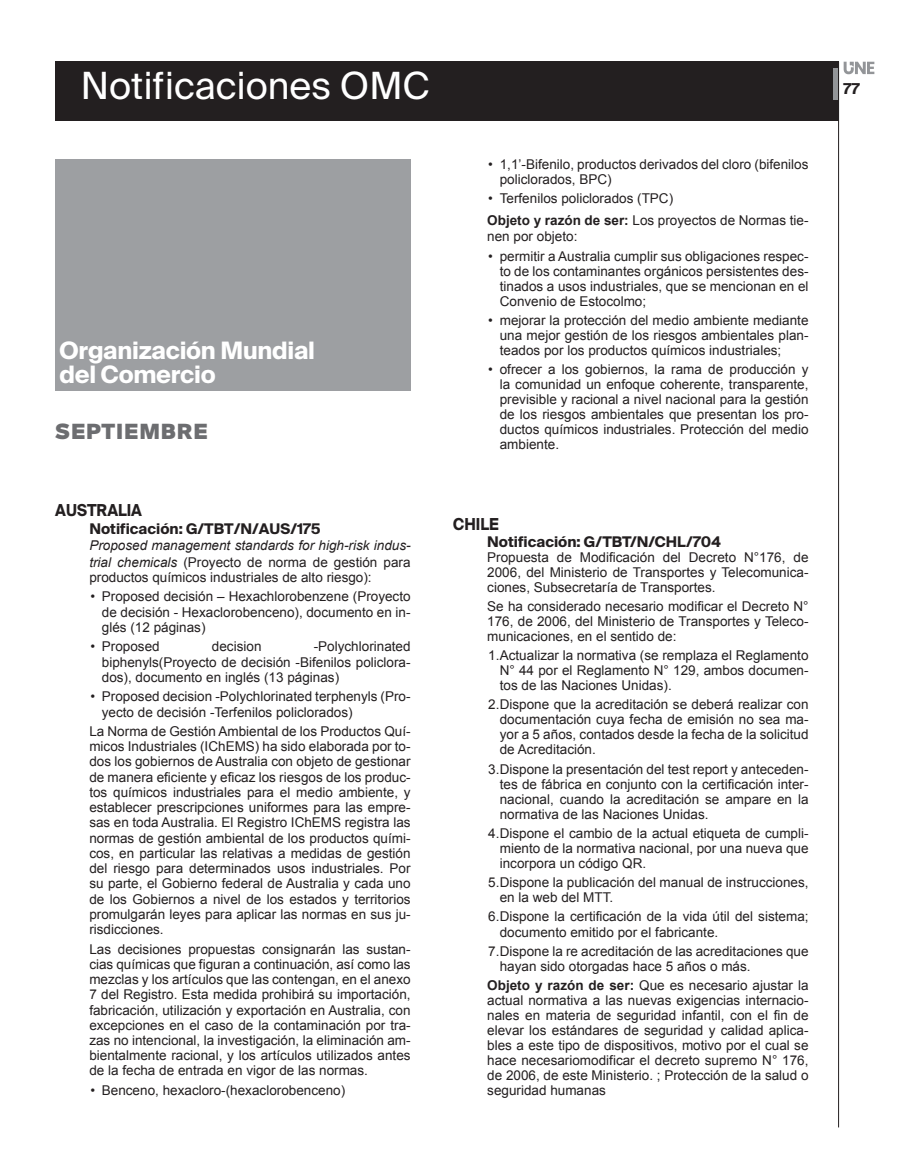
<style>
.page{position:relative;width:915px;height:1170px;background:#fff}
.page>*{position:absolute;margin:0;border:0;box-sizing:border-box;transform-origin:0 0}
.t1{font:37.5px "Suisse Intl";color:#fff}
.t2{font:700 24px/24px "Suisse Intl";letter-spacing:-.01em;color:#fff}
.t3{font:900 21px "Suisse Intl";letter-spacing:.04em;color:#6c6d70}
.t4{font:700 16.5px "Suisse Intl";color:#231f20;scale:.9 1}
.t5{font:700 15px "Suisse Intl";color:#231f20}
.t6{font:700 14.7px "Suisse Intl";color:#231f20}
.t7{font:13.5px/15px "Arial";color:#231f20;text-align:justify}
.t8{font:italic 13.5px/17.1px "Arial";color:#231f20}
.s1{font-style:normal}
.s2{font-weight:700}
</style>
<div class="page">
<div style="left:55px;top:62px;width:783px;height:59px;background:#231f20"></div>
<div style="left:833px;top:68px;width:5px;height:31px;background:#939598"></div>
<hr style="left:838px;top:62px;width:1px;height:1065px;background:#231f20">
<svg style="left:843px;top:62px;width:31px;height:12px"></svg>
<div style="left:55px;top:159px;width:355px;height:232px;background:#9d9fa2"></div>
<h1 class="t1" style="left:81px;top:64px;width:350px">Notificaciones OMC</h1>
<p class="t5" style="left:843px;top:80px;width:18px">77</p>
<h2 class="t2" style="left:60px;top:338px;width:257px">Organización Mundial del Comercio</h2>
<h3 class="t3" style="left:55px;top:419px;width:154px">SEPTIEMBRE</h3>
<p class="t4" style="left:55px;top:500px;width:98px">AUSTRALIA</p>
<p class="t6" style="left:89px;top:520px;width:233px">Notificación: G/TBT/N/AUS/175</p>
<p class="t8" style="left:89px;top:536px;width:323px">Proposed management standards for high-risk indus&shy;trial chemicals <span class="s1">(Proyecto de norma de gestión para</span></p>
<p class="t7" style="left:89px;top:569px;width:284px">productos químicos industriales de alto riesgo):</p>
<p class="t7" style="left:102px;top:589px;width:310px;text-indent:-12px">• Proposed decisión – Hexachlorobenzene (Proyecto de decisión - Hexaclorobenceno), documento en in&shy;glés (12 páginas)</p>
<p class="t7" style="left:90px;top:639px;width:71px">• Proposed</p>
<p class="t7" style="left:212px;top:639px;width:51px">decision</p>
<p class="t7" style="left:102px;top:639px;width:310px;text-indent:212px">-Polychlorinated biphenyls(Proyecto de decisión -Bifenilos policlora&shy;dos), documento en inglés (13 páginas)</p>
<p class="t7" style="left:102px;top:689px;width:310px;text-indent:-12px">• Proposed decision -Polychlorinated terphenyls (Pro&shy;yecto de decisión -Terfenilos policlorados)</p>
<p class="t7" style="left:89px;top:723px;width:323px">La Norma de Gestión Ambiental de los Productos Quí&shy;micos Industriales (IChEMS) ha sido elaborada por to&shy;dos los gobiernos de Australia con objeto de gestionar de manera eficiente y eficaz los riesgos de los produc&shy;tos químicos industriales para el medio ambiente, y establecer prescripciones uniformes para las empre&shy;sas en toda Australia. El Registro IChEMS registra las normas de gestión ambiental de los productos quími&shy;cos, en particular las relativas a medidas de gestión del riesgo para determinados usos industriales. Por su parte, el Gobierno federal de Australia y cada uno de los Gobiernos a nivel de los estados y territorios promulgarán leyes para aplicar las normas en sus ju&shy;risdicciones.</p>
<p class="t7" style="left:89px;top:941px;width:323px">Las decisiones propuestas consignarán las sustan&shy;cias químicas que figuran a continuación, así como las mezclas y los artículos que las contengan, en el anexo 7 del Registro. Esta medida prohibirá su importación, fabricación, utilización y exportación en Australia, con excepciones en el caso de la contaminación por tra&shy;zas no intencional, la investigación, la eliminación am&shy;bientalmente racional, y los artículos utilizados antes de la fecha de entrada en vigor de las normas.</p>
<p class="t7" style="left:90px;top:1082px;width:256px">• Benceno, hexacloro-(hexaclorobenceno)</p>
<p class="t7" style="left:499px;top:157px;width:310px;text-indent:-12px">• 1,1’-Bifenilo, productos derivados del cloro (bifenilos policlorados, BPC)</p>
<p class="t7" style="left:487px;top:188px;width:322px;line-height:21px">• Terfenilos policlorados (TPC)<br><span class="s2">Objeto y razón de ser:</span> Los proyectos de Normas tie-</p>
<p class="t7" style="left:487px;top:229px;width:92px">nen por objeto:</p>
<p class="t7" style="left:499px;top:248px;width:310px;text-indent:-12px">• permitir a Australia cumplir sus obligaciones respec&shy;to de los contaminantes orgánicos persistentes des&shy;tinados a usos industriales, que se mencionan en el Convenio de Estocolmo;</p>
<p class="t7" style="left:499px;top:313px;width:310px;text-indent:-12px">• mejorar la protección del medio ambiente mediante una mejor gestión de los riesgos ambientales plan&shy;teados por los productos químicos industriales;</p>
<p class="t7" style="left:499px;top:362px;width:310px;text-indent:-12px">• ofrecer a los gobiernos, la rama de producción y la comunidad un enfoque coherente, transparente, previsible y racional a nivel nacional para la gestión de los riesgos ambientales que presentan los pro&shy;ductos químicos industriales. Protección del medio ambiente.</p>
<p class="t4" style="left:453px;top:514px;width:52px">CHILE</p>
<p class="t6" style="left:487px;top:533px;width:235px">Notificación: G/TBT/N/CHL/704</p>
<p class="t7" style="left:487px;top:549px;width:323px">Propuesta de Modificación del Decreto N°176, de 2006, del Ministerio de Transportes y Telecomunica&shy;ciones, Subsecretaría de Transportes.</p>
<p class="t7" style="left:487px;top:598px;width:323px">Se ha considerado necesario modificar el Decreto N° 176, de 2006, del Ministerio de Transportes y Teleco&shy;municaciones, en el sentido de:</p>
<p class="t7" style="left:499px;top:648px;width:310px;text-indent:-12px">1.Actualizar la normativa (se remplaza el Reglamento N° 44 por el Reglamento N° 129, ambos documen&shy;tos de las Naciones Unidas).</p>
<p class="t7" style="left:499px;top:697px;width:310px;text-indent:-12px">2.Dispone que la acreditación se deberá realizar con documentación cuya fecha de emisión no sea ma&shy;yor a 5 años, contados desde la fecha de la solicitud de Acreditación.</p>
<p class="t7" style="left:499px;top:761px;width:310px;text-indent:-12px">3.Dispone la presentación del test report y anteceden&shy;tes de fábrica en conjunto con la certificación inter&shy;nacional, cuando la acreditación se ampare en la normativa de las Naciones Unidas.</p>
<p class="t7" style="left:499px;top:825px;width:310px;text-indent:-12px">4.Dispone el cambio de la actual etiqueta de cumpli&shy;miento de la normativa nacional, por una nueva que incorpora un código QR.</p>
<p class="t7" style="left:499px;top:875px;width:310px;text-indent:-12px">5.Dispone la publicación del manual de instrucciones, en la web del MTT.</p>
<p class="t7" style="left:499px;top:909px;width:310px;text-indent:-12px">6.Dispone la certificación de la vida útil del sistema; documento emitido por el fabricante.</p>
<p class="t7" style="left:499px;top:943px;width:310px;text-indent:-12px">7.Dispone la re acreditación de las acreditaciones que hayan sido otorgadas hace 5 años o más.</p>
<p class="t7" style="left:487px;top:977px;width:323px"><span class="s2">Objeto y razón de ser:</span> Que es necesario ajustar la actual normativa a las nuevas exigencias internacio&shy;nales en materia de seguridad infantil, con el fin de elevar los estándares de seguridad y calidad aplica&shy;bles a este tipo de dispositivos, motivo por el cual se hace necesariomodificar el decreto supremo N° 176, de 2006, de este Ministerio. ; Protección de la salud o seguridad humanas</p>
</div>
